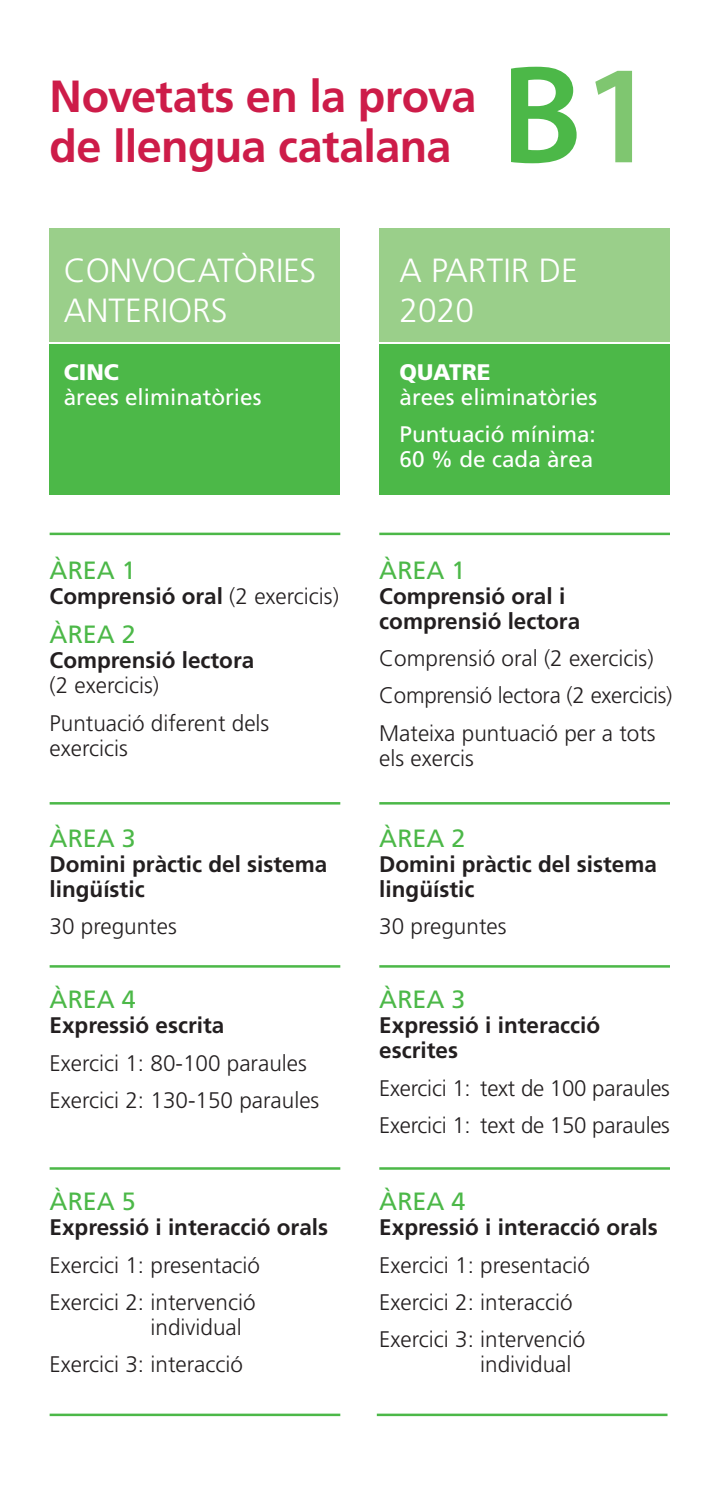
<style>
.page{position:relative;width:709px;height:1489px;background:#fff}
.page>*{position:absolute;margin:0;border:0;box-sizing:border-box;transform-origin:0 0}
.t1{font:600 140.75px "Myriad Pro";color:#4cb848}
.t2{font:700 45px/50px "Frutiger LT Std";letter-spacing:-.015em;color:#cd1c49}
.t3{font:300 33.5px/40px "Frutiger LT Std";color:#fff}
.t4{font:25px "Frutiger LT Std";color:#4cb848}
.t5{font:300 22.5px/37.5px "Frutiger LT Std";color:#231f20}
.t6{font:700 22.5px/25px "Frutiger LT Std";color:#231f20}
.t7{font:22.5px/37.5px "Frutiger LT Std";color:#fff}
.t8{font:900 22.5px "Frutiger LT Std";color:#fff}
.s1{color:#7fc670}
.s2{font-weight:300}
</style>
<div class="page">
<div style="left:50px;top:344px;width:290px;height:150px;background:#4cb848"></div>
<div style="left:379px;top:344px;width:291px;height:150px;background:#4cb848"></div>
<div style="left:379px;top:229px;width:291px;height:113px;background:#9acf8a"></div>
<div style="left:50px;top:229px;width:290px;height:113px;background:#9acf8a"></div>
<hr style="left:379px;top:802px;width:291px;height:2px;background:#4cb848">
<hr style="left:379px;top:532px;width:291px;height:3px;background:#4cb848">
<hr style="left:377px;top:1413px;width:290px;height:2px;background:#4cb848">
<hr style="left:50px;top:802px;width:290px;height:2px;background:#4cb848">
<hr style="left:50px;top:532px;width:290px;height:3px;background:#4cb848">
<hr style="left:50px;top:1413px;width:290px;height:2px;background:#4cb848">
<hr style="left:379px;top:965px;width:291px;height:2px;background:#4cb848">
<hr style="left:50px;top:965px;width:290px;height:2px;background:#4cb848">
<hr style="left:379px;top:1167px;width:291px;height:2px;background:#4cb848">
<hr style="left:50px;top:1167px;width:290px;height:2px;background:#4cb848">
<h2 class="t2" style="left:50px;top:72px;width:428px">Novetats en la prova de llengua catalana</h2>
<h1 class="t1" style="left:501px;top:25px;width:158px">B<span class="s1">1</span></h1>
<h3 class="t3" style="left:64px;top:251px;width:254px">CONVOCATÒRIES<br>ANTERIORS</h3>
<h3 class="t3" style="left:399px;top:251px;width:180px">A PARTIR DE<br>2020</h3>
<p class="t8" style="left:64px;top:358px;width:57px">CINC</p>
<p class="t7" style="left:64px;top:378px;width:199px">àrees eliminatòries</p>
<p class="t4" style="left:50px;top:555px;width:88px">ÀREA 1</p>
<p class="t6" style="left:50px;top:583px;width:291px">Comprensió oral <span class="s2">(2 exercicis)</span></p>
<p class="t4" style="left:50px;top:620px;width:88px">ÀREA 2</p>
<p class="t6" style="left:50px;top:648px;width:206px">Comprensió lectora</p>
<p class="t5" style="left:50px;top:667px;width:221px">(2 exercicis)<br>Puntuació diferent dels</p>
<p class="t5" style="left:50px;top:729px;width:80px">exercicis</p>
<p class="t4" style="left:50px;top:823px;width:88px">ÀREA 3</p>
<p class="t6" style="left:50px;top:851px;width:279px">Domini pràctic del sistema lingüístic</p>
<p class="t5" style="left:50px;top:908px;width:129px">30 preguntes</p>
<p class="t4" style="left:50px;top:984px;width:88px">ÀREA 4</p>
<p class="t6" style="left:50px;top:1013px;width:176px">Expressió escrita</p>
<p class="t5" style="left:50px;top:1044px;width:271px">Exercici 1: 80-100 paraules<br>Exercici 2: 130-150 paraules</p>
<p class="t4" style="left:50px;top:1186px;width:88px">ÀREA 5</p>
<p class="t6" style="left:50px;top:1214px;width:280px">Expressió i interacció orals</p>
<p class="t5" style="left:50px;top:1246px;width:212px">Exercici 1: presentació<br>Exercici 2: intervenció</p>
<p class="t5" style="left:50px;top:1308px;width:195px;text-align:right">individual<br>Exercici 3: interacció</p>
<p class="t8" style="left:399px;top:358px;width:92px">QUATRE</p>
<p class="t7" style="left:399px;top:378px;width:199px">àrees eliminatòries<br>Puntuació mínima:</p>
<p class="t7" style="left:399px;top:441px;width:195px">60 % de cada àrea</p>
<p class="t4" style="left:379px;top:555px;width:88px">ÀREA 1</p>
<p class="t6" style="left:379px;top:583px;width:202px">Comprensió oral i comprensió lectora</p>
<p class="t5" style="left:379px;top:639px;width:295px">Comprensió oral (2 exercicis)<br>Comprensió lectora (2 exercicis)<br>Mateixa puntuació per a tots</p>
<p class="t5" style="left:379px;top:739px;width:96px">els exercis</p>
<p class="t4" style="left:379px;top:823px;width:88px">ÀREA 2</p>
<p class="t6" style="left:379px;top:851px;width:279px">Domini pràctic del sistema lingüístic</p>
<p class="t5" style="left:379px;top:908px;width:129px">30 preguntes</p>
<p class="t4" style="left:379px;top:984px;width:88px">ÀREA 3</p>
<p class="t6" style="left:379px;top:1013px;width:222px">Expressió i interacció escrites</p>
<p class="t5" style="left:379px;top:1069px;width:292px">Exercici 1: text de 100 paraules<br>Exercici 1: text de 150 paraules</p>
<p class="t4" style="left:379px;top:1186px;width:88px">ÀREA 4</p>
<p class="t6" style="left:379px;top:1214px;width:280px">Expressió i interacció orals</p>
<p class="t5" style="left:379px;top:1246px;width:212px">Exercici 1: presentació<br>Exercici 2: interacció<br>Exercici 3: intervenció</p>
<p class="t5" style="left:480px;top:1346px;width:93px">individual</p>
</div>
